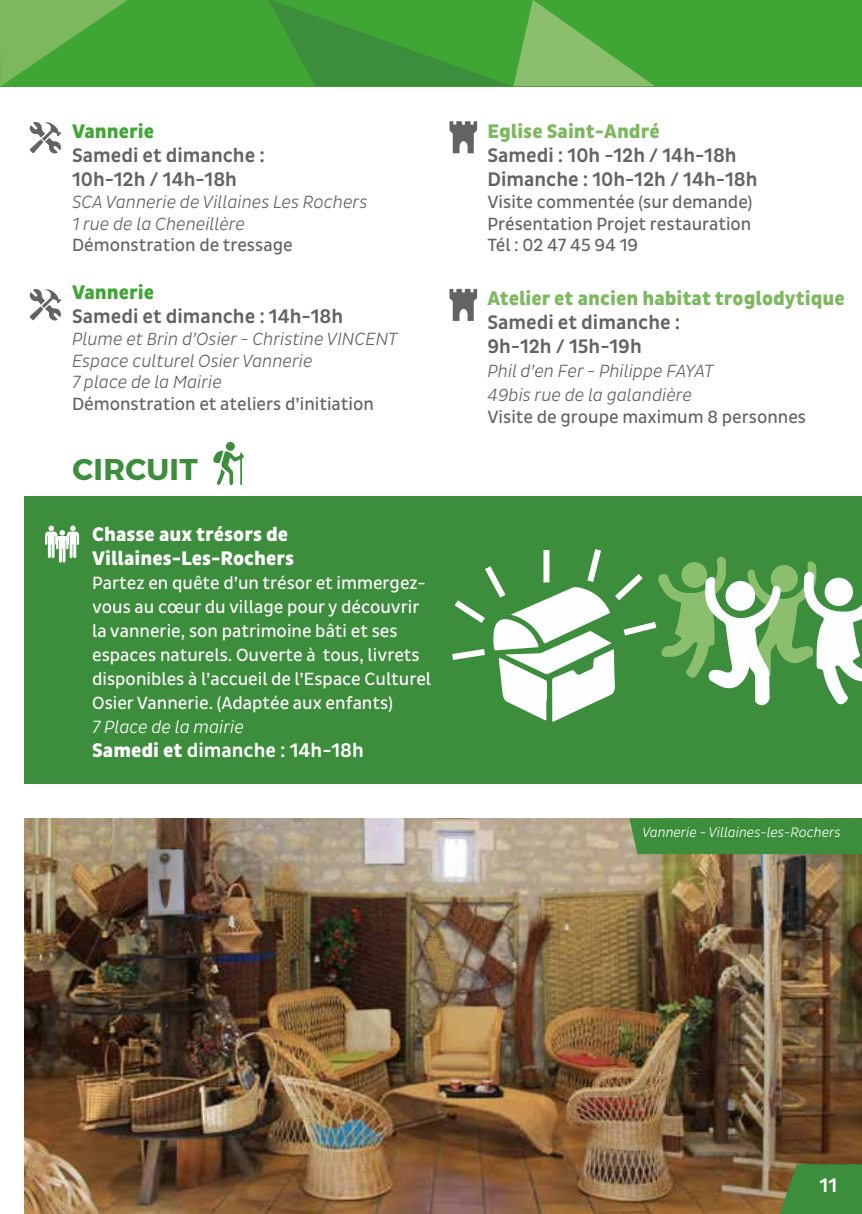
<style>
.page{position:relative;width:862px;height:1214px;background:#fff}
.page>*{position:absolute;margin:0;border:0;box-sizing:border-box;transform-origin:0 0}
.t1{font:700 30px "Montserrat";letter-spacing:.01em;color:#3c8d3c}
.t2{font:500 20px/24px "Pluto Sans Cond";color:#646363}
.t3{font:800 20px "Pluto Sans Cond";color:#7cb85e}
.t4{font:800 20px/24px "Pluto Sans Cond";color:#fff}
.t5{font:500 20px "Pluto Sans Cond";color:#fff}
.t6{font:800 20px "Pluto Sans Cond";color:#3fa535}
.t7{font:18px/24px "Pluto Sans Cond";color:#fff}
.t8{font:italic 300 18px/21.6px "Pluto Sans Cond";color:#646363}
.t9{font:18px/21.6px "Pluto Sans Cond";color:#646363;text-align:justify}
.t10{font:italic 300 18px "Pluto Sans Cond";color:#fff}
.t11{font:italic 300 14px "Pluto Sans Cond";color:#fff}
.s1{font-weight:800}
</style>
<div class="page">
<div style="left:0;top:0;width:862px;height:86px;background:#3fa535"></div>
<svg style="left:0;top:0;width:128px;height:86px"></svg>
<svg style="left:269px;top:0;width:385px;height:86px"></svg>
<svg style="left:29px;top:122px;width:32px;height:32px"></svg>
<svg style="left:29px;top:289px;width:32px;height:32px"></svg>
<svg style="left:449px;top:121px;width:28px;height:32px"></svg>
<svg style="left:449px;top:289px;width:28px;height:32px"></svg>
<div style="left:24px;top:496px;width:838px;height:287px;background:#3c8d3c"></div>
<div style="left:226px;top:442px;width:9px;height:9px;background:#3c8d3c;border-radius:50%"></div>
<svg style="left:213px;top:450px;width:31px;height:35px"></svg>
<svg style="left:45px;top:525px;width:34px;height:37px"></svg>
<img style="left:24px;top:818px;width:838px;height:395px">
<svg style="left:452px;top:549px;width:410px;height:173px"></svg>
<div style="left:725px;top:581px;width:30px;height:29px;background:#fdfeff;border-radius:50%"></div>
<div style="left:824px;top:577px;width:29px;height:29px;background:#fdfeff;border-radius:50%"></div>
<div style="left:629px;top:818px;width:233px;height:36px;background:#3c8d3c"></div>
<svg style="left:779px;top:1164px;width:83px;height:49px;background:#45883b"></svg>
<p class="t6" style="left:72px;top:120px;width:83px">Vannerie</p>
<p class="t2" style="left:72px;top:144px;width:194px">Samedi et dimanche :<br>10h-12h / 14h-18h</p>
<p class="t8" style="left:72px;top:191px;width:297px">SCA Vannerie de Villaines Les Rochers<br>1 rue de la Cheneillère</p>
<p class="t9" style="left:72px;top:234px;width:222px">Démonstration de tressage</p>
<p class="t6" style="left:72px;top:281px;width:83px">Vannerie</p>
<p class="t2" style="left:72px;top:305px;width:273px">Samedi et dimanche : 14h-18h</p>
<p class="t8" style="left:72px;top:328px;width:327px">Plume et Brin d’Osier - Christine VINCENT<br>Espace culturel Osier Vannerie<br>7 place de la Mairie</p>
<p class="t9" style="left:72px;top:393px;width:303px">Démonstration et ateliers d’initiation</p>
<h1 class="t1" style="left:72px;top:451px;width:127px">CIRCUIT</h1>
<p class="t4" style="left:92px;top:522px;width:203px">Chasse aux trésors de<br>Villaines-Les-Rochers</p>
<p class="t7" style="left:92px;top:570px;width:340px">Partez en quête d’un trésor et immergez&shy;vous au cœur du village pour y découvrir la vannerie, son patrimoine bâti et ses espaces naturels. Ouverte à tous, livrets disponibles à l’accueil de l’Espace Culturel Osier Vannerie. (Adaptée aux enfants)</p>
<p class="t10" style="left:92px;top:716px;width:153px">7 Place de la mairie</p>
<p class="t5" style="left:92px;top:738px;width:273px"><span class="s1">Samedi et</span> dimanche : 14h-18h</p>
<p class="t3" style="left:487px;top:120px;width:174px">Eglise Saint-André</p>
<p class="t2" style="left:487px;top:144px;width:272px">Samedi : 10h -12h / 14h-18h<br>Dimanche : 10h-12h / 14h-18h</p>
<p class="t9" style="left:487px;top:191px;width:267px">Visite commentée (sur demande)<br>Présentation Projet restauration Tél : 02 47 45 94 19</p>
<p class="t3" style="left:487px;top:287px;width:359px">Atelier et ancien habitat troglodytique</p>
<p class="t2" style="left:487px;top:310px;width:194px">Samedi et dimanche :<br>9h-12h / 15h-19h</p>
<p class="t8" style="left:487px;top:359px;width:228px;line-height:24px">Phil d’en Fer - Philippe FAYAT<br>49bis rue de la galandière</p>
<p class="t9" style="left:487px;top:406px;width:320px">Visite de groupe maximum 8 personnes</p>
<p class="t11" style="left:642px;top:824px;width:200px">Vannerie - Villaines-les-Rochers</p>
<p class="t5" style="left:819px;top:1173px;width:19px">11</p>
</div>
